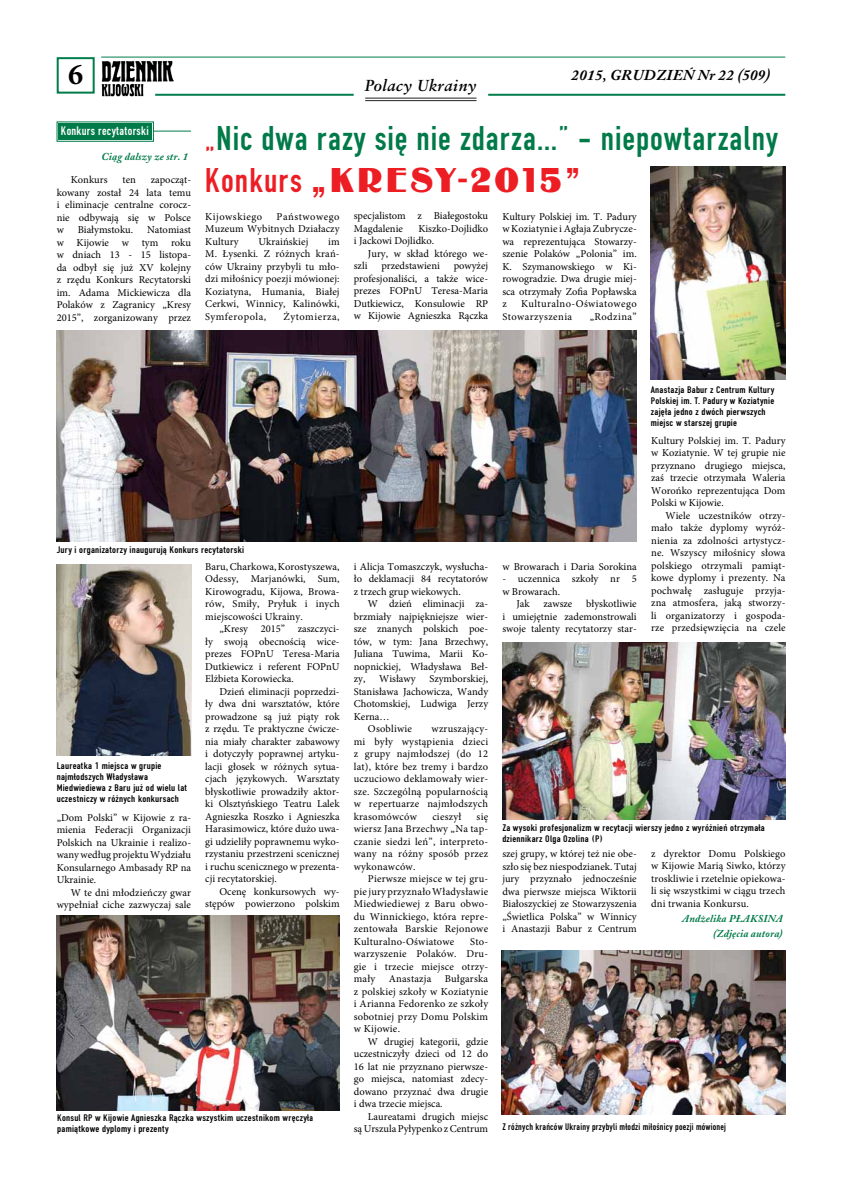
<style>
.page{position:relative;width:842px;height:1191px;background:#fff}
.page>*{position:absolute;margin:0;border:0;box-sizing:border-box;transform-origin:0 0}
.t1{font:36px "Fette Eng DCE";letter-spacing:.025em;color:#007a48}
.t2{font:36px "Binner DCE";letter-spacing:.1em;color:#ed1d24}
.t3{font:700 30px "Minion Pro";color:#000}
.t4{font:italic 700 16px "Class Garmnd PL";letter-spacing:.025em;color:#000}
.t5{font:italic 700 15px "Adobe Caslon CE";letter-spacing:.02em;color:#000}
.t6{font:13px "Fette Eng DCE";letter-spacing:.02em;color:#fff}
.t7{font:10.5px/12.5px "Minion Pro";color:#000;text-align:justify}
.t8{font:italic 700 10.5px/15.3px "Adobe Caslon CE";letter-spacing:.02em;color:#007a48;text-align:right}
.t9{font:10.5px/12.5px "Minion Pro";letter-spacing:.04em;color:#000}
.t10{font:10.5px "Minion Pro";letter-spacing:.02em;color:#000}
.t11{font:10.5px "Minion Pro";letter-spacing:.05em;color:#000}
.t12{font:10px/11px "Fette Eng DCE";letter-spacing:.02em;color:#000;scale:1.1 1}
.t13{font:10px "Fette Eng DCE";letter-spacing:.02em;color:#000}
.s1{color:#ed1d24}
.s2{font-family:"Fette Eng DCE"}
</style>
<div class="page">
<div style="left:57px;top:57px;width:38px;height:37px;border:2px solid #007d4b"></div>
<hr style="left:488px;top:94px;width:297px;height:2px;background:#007d4b">
<hr style="left:365px;top:98px;width:111px;height:1px;background:#222223">
<hr style="left:365px;top:100px;width:111px;height:1px;background:#222223">
<hr style="left:101px;top:57px;width:684px;height:1px;background:#007d4b">
<img style="left:101px;top:61px;width:73px;height:35px">
<hr style="left:155px;top:94px;width:199px;height:2px;background:#007d4b">
<hr style="left:154px;top:131px;width:37px;height:1px;background:#007d4b">
<svg style="left:56px;top:121px;width:98px;height:21px;background:#228c60"></svg>
<div style="left:60px;top:125px;width:90px;height:13px;border:1px solid #007a48"></div>
<img style="left:651px;top:167px;width:134px;height:213px">
<img style="left:57px;top:331px;width:580px;height:211px">
<img style="left:57px;top:564px;width:134px;height:191px">
<img style="left:502px;top:643px;width:283px;height:176px">
<img style="left:56px;top:915px;width:284px;height:195px">
<img style="left:502px;top:950px;width:283px;height:165px">
<h2 class="t3" style="left:68px;top:54px;width:16px">6</h2>
<p class="t6" style="left:61px;top:123px;width:89px">Konkurs recytatorski</p>
<p class="t8" style="left:101px;top:149px;width:88px">Ciąg dalszy ze str. 1</p>
<p class="t7" style="left:71px;top:173px;width:38px">Konkurs</p>
<p class="t7" style="left:122px;top:173px;width:15px">ten</p>
<p class="t7" style="left:57px;top:173px;width:136px;text-indent:94px">zapocząt&shy;kowany został 24 lata temu i eliminacje centralne corocz&shy;nie odbywają się w Polsce w</p>
<p class="t7" style="left:78px;top:223px;width:57px">Białymstoku.</p>
<p class="t7" style="left:57px;top:223px;width:136px;text-indent:90px">Natomiast w Kijowie w tym roku w dniach 13 - 15 listopa&shy;da odbył się już XV kolejny z rzędu Konkurs Recytatorski im. Adama Mickiewicza dla Polaków z Zagranicy „Kresy 2015”, zorganizowany przez</p>
<h3 class="t4" style="left:365px;top:75px;width:113px">Polacy Ukrainy</h3>
<h3 class="t5" style="left:572px;top:66px;width:200px">2015, GRUDZIEŃ Nr 22 (509)</h3>
<h1 class="t1" style="left:205px;top:119px;width:574px"><span class="s1">„</span>Nic dwa razy się nie zdarza…” - niepowtarzalny</h1>
<h1 class="t2" style="left:205px;top:160px;width:377px"><span class="s2">Konkurs</span> „KRESY-2015”</h1>
<p class="t11" style="left:205px;top:209px;width:58px">Kijowskiego</p>
<p class="t7" style="left:205px;top:210px;width:136px;text-indent:71px">Państwowego Muzeum Wybitnych Działaczy Kultury</p>
<p class="t7" style="left:258px;top:235px;width:52px">Ukraińskiej</p>
<p class="t7" style="left:205px;top:235px;width:136px;text-indent:123px">im M. Łysenki. Z różnych krań&shy;ców Ukrainy przybyli tu mło&shy;dzi miłośnicy poezji mówionej:<br>Koziatyna, Humania, Białej Cerkwi, Winnicy, Kalinówki, Symferopola,</p>
<p class="t11" style="left:283px;top:309px;width:58px">Żytomierza,</p>
<p class="t7" style="left:354px;top:210px;width:136px">specjalistom z Białegostoku<br>Magdalenie</p>
<p class="t7" style="left:354px;top:222px;width:136px;text-indent:65px">Kiszko-Dojlidko i Jackowi Dojlidko.</p>
<p class="t7" style="left:368px;top:247px;width:122px">Jury, w skład którego we-</p>
<p class="t7" style="left:354px;top:260px;width:15px">szli</p>
<p class="t7" style="left:381px;top:260px;width:60px">przedstawieni</p>
<p class="t7" style="left:354px;top:260px;width:136px;text-indent:100px">powyżej profesjonaliści, a także wice&shy;prezes FOPnU Teresa-Maria Dutkiewicz, Konsulowie RP w Kijowie Agnieszka Rączka</p>
<p class="t7" style="left:502px;top:210px;width:136px">Kultury Polskiej im. T. Padury w Koziatynie i Agłaja Zubrycze&shy;wa reprezentująca Stowarzy&shy;szenie Polaków „Polonia” im.<br>K. Szymanowskiego w Ki&shy;rowogradzie. Dwa drugie miej&shy;sca otrzymały Zofia Popławska z</p>
<p class="t9" style="left:502px;top:298px;width:136px;text-indent:19px">Kulturalno-Oświatowego<br>Stowarzyszenia</p>
<p class="t9" style="left:590px;top:310px;width:49px">„Rodzina”</p>
<p class="t12" style="left:651px;top:384px;width:114px">Anastazja Babur z Centrum Kultury<br>Polskiej im. T. Padury w Koziatynie zajęła jedno z dwóch pierwszych miejsc w starszej grupie</p>
<p class="t12" style="left:57px;top:544px;width:172px">Jury i organizatorzy inaugurują Konkurs recytatorski</p>
<p class="t12" style="left:57px;top:760px;width:120px">Laureatka 1 miejsca w grupie najmłodszych Władysława<br>Miedwiediewa z Baru już od wielu lat uczestniczy w różnych konkursach</p>
<p class="t7" style="left:57px;top:811px;width:136px">„Dom Polski” w Kijowie z ra&shy;mienia Federacji Organizacji Polskich na Ukrainie i realizo&shy;wany według projektu Wydziału Konsularnego Ambasady RP na Ukrainie.</p>
<p class="t7" style="left:57px;top:886px;width:136px;text-align:right">W te dni młodzieńczy gwar wypełniał ciche zazwyczaj sale</p>
<p class="t7" style="left:205px;top:560px;width:136px">Baru, Charkowa, Korostyszewa, Odessy, Marjanówki, Sum, Kirowogradu, Kijowa, Browa&shy;rów, Smiły, Pryłuk i inych miejscowości Ukrainy.</p>
<p class="t7" style="left:205px;top:622px;width:136px;text-indent:14px">„Kresy 2015” zaszczyci&shy;ły swoją obecnością wice&shy;prezes FOPnU Teresa-Maria Dutkiewicz i referent FOPnU Elżbieta Korowiecka.</p>
<p class="t7" style="left:205px;top:685px;width:136px;text-indent:14px">Dzień eliminacji poprzedzi&shy;ły dwa dni warsztatów, które prowadzone są już piąty rok z rzędu. Te praktyczne ćwicze&shy;nia miały charakter zabawowy i dotyczyły poprawnej artyku&shy;lacji głosek w różnych sytua&shy;cjach językowych. Warsztaty błyskotliwie prowadziły aktor&shy;ki Olsztyńskiego Teatru Lalek Agnieszka Roszko i Agnieszka Harasimowicz, które dużo uwa&shy;gi udzieliły poprawnemu wyko&shy;rzystaniu przestrzeni scenicznej i ruchu scenicznego w prezenta&shy;cji recytatorskiej.</p>
<p class="t7" style="left:205px;top:885px;width:136px;text-align:right">Ocenę konkursowych wy&shy;stępów powierzono polskim</p>
<p class="t12" style="left:57px;top:1112px;width:234px">Konsul RP w Kijowie Agnieszka Rączka wszystkim uczestnikom wręczyła pamiątkowe dyplomy i prezenty</p>
<p class="t7" style="left:354px;top:560px;width:136px">i Alicja Tomaszczyk, wysłucha&shy;ło deklamacji 84 recytatorów z trzech grup wiekowych.</p>
<p class="t7" style="left:354px;top:597px;width:136px;text-indent:14px">W dzień eliminacji za&shy;brzmiały najpiękniejsze wier&shy;sze znanych polskich poe&shy;tów, w tym: Jana Brzechwy, Juliana Tuwima, Marii Ko&shy;nopnickiej, Władysława Beł&shy;zy,</p>
<p class="t7" style="left:379px;top:672px;width:38px">Wisławy</p>
<p class="t7" style="left:429px;top:672px;width:60px">Szymborskiej,</p>
<p class="t7" style="left:354px;top:685px;width:136px">Stanisława Jachowicza, Wandy</p>
<p class="t7" style="left:354px;top:697px;width:136px">Chotomskiej, Ludwiga Jerzy</p>
<p class="t7" style="left:354px;top:710px;width:37px">Kerna…</p>
<p class="t10" style="left:368px;top:721px;width:46px">Osobliwie</p>
<p class="t7" style="left:354px;top:722px;width:136px;text-indent:78px">wzruszający&shy;mi były wystąpienia dzieci z grupy najmłodszej (do 12 lat), które bez tremy i bardzo uczuciowo deklamowały wier&shy;sze. Szczególną popularnością w repertuarze najmłodszych krasomówców</p>
<p class="t10" style="left:432px;top:809px;width:30px">cieszył</p>
<p class="t7" style="left:354px;top:810px;width:136px;text-indent:123px">się wiersz Jana Brzechwy „Na tap&shy;czanie siedzi leń”, interpreto&shy;wany na różny sposób przez wykonawców.</p>
<p class="t7" style="left:354px;top:872px;width:136px;text-indent:14px">Pierwsze miejsce w tej gru&shy;pie jury przyznało Władysławie Miedwiediewej z Baru obwo&shy;du Winnickiego, która repre&shy;zentowała Barskie Rejonowe Kulturalno-Oświatowe</p>
<p class="t7" style="left:354px;top:935px;width:136px;text-indent:116px">Sto&shy;warzyszenie Polaków. Dru&shy;gie i trzecie miejsce otrzy&shy;mały</p>
<p class="t7" style="left:354px;top:972px;width:136px;text-indent:91px">Bułgarska z polskiej szkoły w Koziatynie i Arianna Fedorenko ze szkoły sobotniej przy Domu Polskim w Kijowie.</p>
<p class="t7" style="left:354px;top:1035px;width:136px;text-indent:14px">W drugiej kategorii, gdzie uczestniczyły dzieci od 12 do 16 lat nie przyznano pierwsze&shy;go miejsca, natomiast zdecy&shy;dowano przyznać dwa drugie i dwa trzecie miejsca.</p>
<p class="t7" style="left:354px;top:1110px;width:136px;text-align:right">Laureatami drugich miejsc<br>są Urszula Pyłypenko z Centrum</p>
<p class="t10" style="left:389px;top:971px;width:44px">Anastazja</p>
<p class="t7" style="left:502px;top:560px;width:136px">w Browarach i Daria Sorokina</p>
<p class="t7" style="left:502px;top:573px;width:136px">- uczennica szkoły nr 5</p>
<p class="t7" style="left:502px;top:585px;width:59px">w Browarach.</p>
<p class="t7" style="left:516px;top:598px;width:15px">Jak</p>
<p class="t7" style="left:543px;top:598px;width:30px">zawsze</p>
<p class="t7" style="left:502px;top:598px;width:136px;text-indent:84px">błyskotliwie i umiejętnie zademonstrowali swoje talenty recytatorzy star-</p>
<p class="t7" style="left:651px;top:434px;width:136px">Kultury Polskiej im. T. Padury w Koziatynie. W tej grupie nie przyznano drugiego miejsca, zaś trzecie otrzymała Waleria Worońko reprezentująca Dom Polski w Kijowie.</p>
<p class="t7" style="left:651px;top:509px;width:136px;text-indent:14px">Wiele uczestników otrzy&shy;mało także dyplomy wyróż&shy;nienia za zdolności artystycz&shy;ne. Wszyscy miłośnicy słowa polskiego otrzymali pamiąt&shy;kowe dyplomy i prezenty. Na pochwałę zasługuje przyja&shy;zna atmosfera, jaką stworzy&shy;li organizatorzy i gospoda&shy;rze przedsięwzięcia na czele</p>
<p class="t12" style="left:502px;top:822px;width:240px">Za wysoki profesjonalizm w recytacji wierszy jedno z wyróżnień otrzymała dziennikarz Olga Ozolina (P)</p>
<p class="t7" style="left:502px;top:848px;width:136px">szej grupy, w której też nie obe&shy;szło się bez niespodzianek. Tutaj jury przyznało jednocześnie dwa pierwsze miejsca Wiktorii Białoszyckiej ze Stowarzyszenia „Świetlica Polska” w Winnicy i Anastazji Babur z Centrum</p>
<p class="t7" style="left:651px;top:847px;width:136px">z dyrektor Domu Polskiego w Kijowie Marią Siwko, którzy troskliwie i rzetelnie opiekowa&shy;li się wszystkimi w ciągu trzech dni trwania Konkursu.</p>
<p class="t8" style="left:682px;top:911px;width:102px">Andżelika PŁAKSINA (Zdjęcia autora)</p>
<p class="t13" style="left:502px;top:1121px;width:225px">Z różnych krańców Ukrainy przybyli młodzi miłośnicy poezji mówionej</p>
</div>
